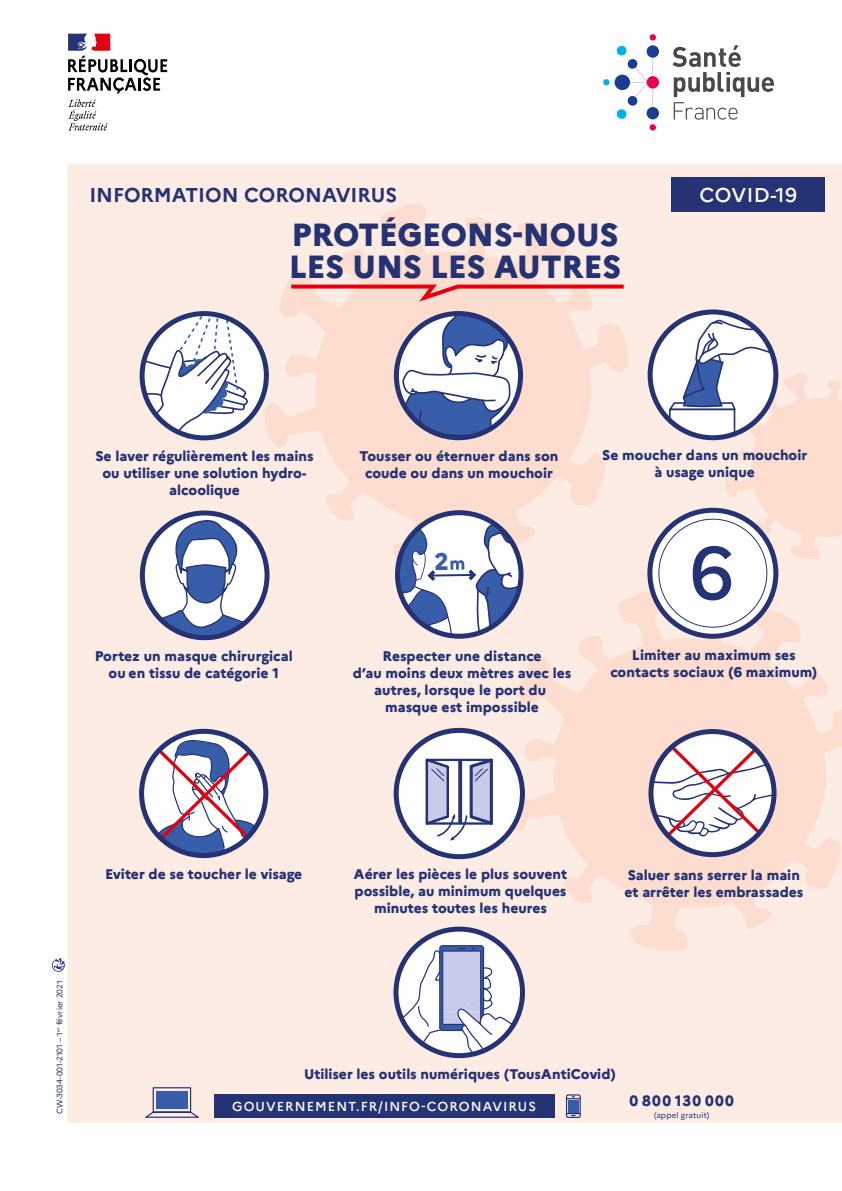
<style>
.page{position:relative;width:842px;height:1191px;background:#fff}
.page>*{position:absolute;margin:0;border:0;box-sizing:border-box;transform-origin:0 0}
.t1{font:800 32px/32px "Marianne";letter-spacing:-.005em;color:#253375}
.t2{font:800 24px "Marianne";color:#3d5ea8}
.t3{font:700 20px "Marianne";color:#253375}
.t4{font:500 20px "Marianne";letter-spacing:.02em;color:#fff}
.t5{font:800 15px "Marianne";letter-spacing:.095em;color:#253375}
.t6{font:800 14px/17px "Marianne";color:#253375;text-align:center}
.t7{font:500 13px "Marianne";letter-spacing:.08em;color:#fff}
.t8{font:8px "Marianne";color:#253375}
</style>
<div class="page">
<div style="left:68px;top:164px;width:774px;height:959px;background:#fdece4"></div>
<svg style="left:265px;top:204px;width:363px;height:365px"></svg>
<svg style="left:504px;top:591px;width:338px;height:360px;fill:#fcddcf"></svg>
<div style="left:672px;top:177px;width:153px;height:34px;background:#253375"></div>
<svg style="left:287px;top:282px;width:341px;height:23px"></svg>
<svg style="left:145px;top:1087px;width:54px;height:31px"></svg>
<div style="left:156px;top:1091px;width:31px;height:17px;background:#395ea9"></div>
<svg style="left:568px;top:1096px;width:11px;height:3px"></svg>
<div style="left:566px;top:1094px;width:15px;height:24px;border:1px solid #253375;border-radius:2px"></div>
<svg style="left:566px;top:1113px;width:15px;height:3px"></svg>
<div style="left:568px;top:1100px;width:11px;height:12px;background:#395ea9"></div>
<div style="left:214px;top:1094px;width:340px;height:24px;background:#253375"></div>
<svg style="left:52px;top:958px;width:13px;height:13px"></svg>
<svg style="left:142px;top:313px;width:124px;height:125px"></svg>
<svg style="left:142px;top:313px;width:106px;height:122px;background:#d9dbe5"></svg>
<div style="left:140px;top:311px;width:129px;height:129px;border:5px solid #243473;border-radius:50%"></div>
<svg style="left:396px;top:313px;width:125px;height:124px"></svg>
<svg style="left:397px;top:312px;width:114px;height:125px;background:#a8b0cc"></svg>
<div style="left:394px;top:311px;width:129px;height:129px;border:5px solid #253375;border-radius:50%"></div>
<svg style="left:651px;top:312px;width:124px;height:125px"></svg>
<div style="left:648px;top:309px;width:130px;height:131px;border:5px solid #253375;border-radius:50%"></div>
<svg style="left:143px;top:731px;width:124px;height:125px"></svg>
<svg style="left:651px;top:731px;width:124px;height:124px"></svg>
<svg style="left:396px;top:515px;width:127px;height:123px;background:#bcc1d6"></svg>
<div style="left:395px;top:510px;width:128px;height:129px;border:5px solid #253375;border-radius:50%"></div>
<svg style="left:151px;top:739px;width:117px;height:118px;background:#c5bccf"></svg>
<div style="left:139px;top:729px;width:129px;height:129px;border:5px solid #253375;border-radius:50%"></div>
<svg style="left:649px;top:738px;width:127px;height:102px;background:#e1d2d9"></svg>
<div style="left:648px;top:729px;width:128px;height:128px;border:5px solid #253375;border-radius:50%"></div>
<svg style="left:140px;top:515px;width:129px;height:124px"></svg>
<div style="left:140px;top:510px;width:130px;height:130px;border:5px solid #253375;border-radius:50%"></div>
<svg style="left:651px;top:510px;width:126px;height:126px;background:#e0e2eb"></svg>
<svg style="left:394px;top:729px;width:131px;height:130px;background:#dbdde8"></svg>
<svg style="left:393px;top:926px;width:132px;height:132px"></svg>
<div style="left:394px;top:728px;width:131px;height:131px;border:5px solid #253375;border-radius:50%"></div>
<svg style="left:426px;top:756px;width:69px;height:84px;background:#b5b9d3"></svg>
<div style="left:647px;top:508px;width:131px;height:131px;border:5px solid #253375;border-radius:50%"></div>
<svg style="left:669px;top:319px;width:173px;height:281px"></svg>
<svg style="left:68px;top:34px;width:99px;height:97px"></svg>
<svg style="left:672px;top:45px;width:102px;height:75px"></svg>
<div style="left:615px;top:75px;width:15px;height:15px;background:#183d92;border-radius:50%"></div>
<div style="left:647px;top:107px;width:12px;height:12px;background:#183d92;border-radius:50%"></div>
<div style="left:647px;top:45px;width:12px;height:13px;background:#183d92;border-radius:50%"></div>
<div style="left:647px;top:76px;width:12px;height:13px;background:#e50057;border-radius:50%"></div>
<svg style="left:603px;top:79px;width:6px;height:6px"></svg>
<svg style="left:616px;top:45px;width:37px;height:74px"></svg>
<div style="left:650px;top:124px;width:6px;height:7px;background:#e50057;border-radius:50%"></div>
<div style="left:650px;top:34px;width:6px;height:7px;background:#e50057;border-radius:50%"></div>
<h3 class="t3" style="left:89px;top:182px;width:309px">INFORMATION CORONAVIRUS</h3>
<h1 class="t1" style="left:289px;top:218px;width:334px">PROTÉGEONS-NOUS<br>LES UNS LES AUTRES</h1>
<h3 class="t4" style="left:700px;top:182px;width:99px">COVID-19</h3>
<p class="t6" style="left:95px;top:448px;width:220px">Se laver régulièrement les mains ou utiliser une solution hydro&shy;alcoolique</p>
<p class="t6" style="left:95px;top:648px;width:199px">Portez un masque chirurgical ou en tissu de catégorie 1</p>
<p class="t6" style="left:359px;top:447px;width:200px">Tousser ou éternuer dans son coude ou dans un mouchoir</p>
<p class="t6" style="left:602px;top:446px;width:206px">Se moucher dans un mouchoir à usage unique</p>
<h2 class="t2" style="left:435px;top:546px;width:16px">2</h2>
<p class="t6" style="left:353px;top:648px;width:220px">Respecter une distance<br>d’au moins deux mètres avec les autres, lorsque le port du masque est impossible</p>
<p class="t6" style="left:610px;top:646px;width:209px">Limiter au maximum ses contacts sociaux (6 maximum)</p>
<p class="t8" style="left:55px;top:1114px;width:135px;rotate:-90deg">CW-3034-001-2101 – 1<sup>er</sup> février 2021</p>
<p class="t6" style="left:105px;top:865px;width:199px">Eviter de se toucher le visage</p>
<p class="t6" style="left:354px;top:866px;width:215px">Aérer les pièces le plus souvent possible, au minimum quelques minutes toutes les heures</p>
<p class="t6" style="left:624px;top:867px;width:180px;text-align:left">Saluer sans serrer la main et arrêter les embrassades</p>
<p class="t6" style="left:304px;top:1065px;width:313px">Utiliser les outils numériques (TousAntiCovid)</p>
<p class="t7" style="left:232px;top:1098px;width:305px">GOUVERNEMENT.FR/INFO-CORONAVIRUS</p>
<p class="t5" style="left:629px;top:1091px;width:106px">0 800 130 000</p>
<p class="t8" style="left:654px;top:1110px;width:57px">(appel gratuit)</p>
</div>
